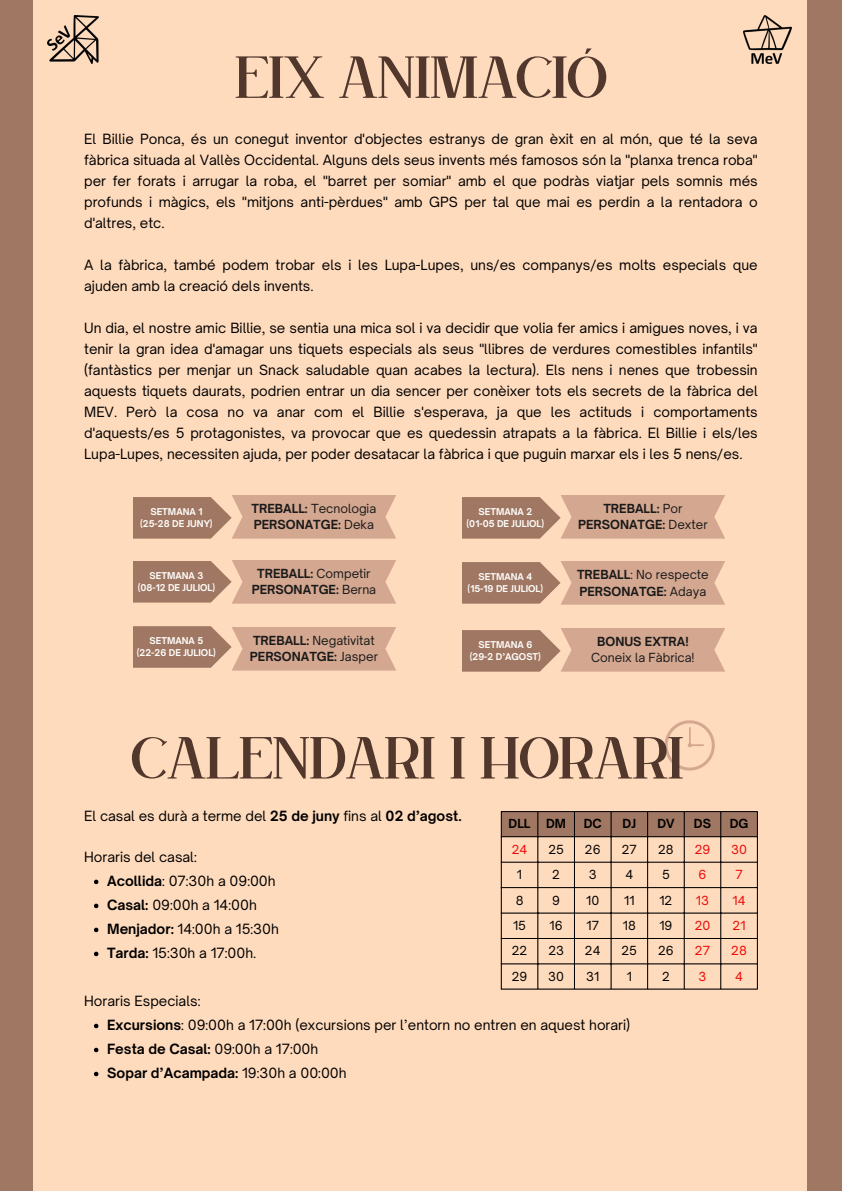
<style>
.page{position:relative;width:842px;height:1191px;background:#fff}
.page>*{position:absolute;margin:0;border:0;box-sizing:border-box;transform-origin:0 0}
.t1{font:64.6px "Grown";color:#52372d}
.t2{font:13.5px/21px "Open Sauce One";color:#000;text-align:justify}
.t3{font:700 13.5px "Open Sauce One";color:#000}
.t4{font:700 12px/16.5px "Open Sauce One";color:#1a1a1a}
.t5{font:12px "Open Sauce One";color:#000}
.t6{font:12px/16.5px "Open Sauce One";color:#1a1a1a;text-align:center}
.t7{font:12px "Open Sauce One";color:#ed0707}
.t8{font:700 12px "Open Sauce One";color:#000}
.t9{font:700 9px/12px "Open Sauce One";color:#fffdfb;text-align:center}
.s1{font-weight:400}
.s2{font-weight:700}
</style>
<div class="page">
<div style="left:0;top:0;width:842px;height:1190px;background:#ffdbbd"></div>
<svg style="left:133px;top:495px;width:263px;height:43px;background:#c79c85"></svg>
<svg style="left:462px;top:495px;width:263px;height:43px;background:#c79c85"></svg>
<svg style="left:133px;top:560px;width:263px;height:43px;background:#c69c85"></svg>
<svg style="left:462px;top:561px;width:263px;height:43px;background:#c69c85"></svg>
<svg style="left:133px;top:626px;width:263px;height:44px;background:#c89d86"></svg>
<svg style="left:462px;top:628px;width:263px;height:43px;background:#c79c85"></svg>
<div style="left:0;top:0;width:32px;height:1190px;background:#9f7762"></div>
<div style="left:807px;top:0;width:35px;height:1190px;background:#9f7762"></div>
<img style="left:47px;top:16px;width:51px;height:48px">
<img style="left:744px;top:16px;width:48px;height:48px">
<svg style="left:664px;top:720px;width:51px;height:50px"></svg>
<div style="left:502px;top:812px;width:255px;height:24px;background:#9f7762"></div>
<hr style="left:501px;top:811px;width:1px;height:177px;background:#000">
<hr style="left:537px;top:811px;width:1px;height:177px;background:#000">
<hr style="left:574px;top:811px;width:1px;height:177px;background:#000">
<hr style="left:611px;top:811px;width:1px;height:177px;background:#000">
<hr style="left:647px;top:811px;width:1px;height:177px;background:#000">
<hr style="left:684px;top:811px;width:1px;height:177px;background:#000">
<hr style="left:720px;top:811px;width:1px;height:177px;background:#000">
<hr style="left:757px;top:811px;width:1px;height:177px;background:#000">
<hr style="left:501px;top:811px;width:257px;height:1px;background:#000">
<hr style="left:501px;top:836px;width:257px;height:1px;background:#000">
<hr style="left:501px;top:861px;width:257px;height:1px;background:#000">
<hr style="left:501px;top:887px;width:257px;height:1px;background:#000">
<hr style="left:501px;top:912px;width:257px;height:1px;background:#000">
<hr style="left:501px;top:938px;width:257px;height:1px;background:#000">
<hr style="left:501px;top:963px;width:257px;height:1px;background:#000">
<hr style="left:501px;top:988px;width:257px;height:1px;background:#000">
<svg style="left:94px;top:879px;width:4px;height:5px"></svg>
<svg style="left:94px;top:903px;width:4px;height:5px"></svg>
<svg style="left:94px;top:927px;width:4px;height:5px"></svg>
<svg style="left:94px;top:951px;width:4px;height:5px"></svg>
<svg style="left:94px;top:1023px;width:4px;height:5px"></svg>
<svg style="left:94px;top:1047px;width:4px;height:5px"></svg>
<svg style="left:94px;top:1071px;width:4px;height:5px"></svg>
<p class="t1" style="left:235px;top:38px;width:373px">EIX ANIMACIÓ</p>
<p class="t2" style="left:84px;top:128px;width:675px">El Billie Ponca, és un conegut inventor d'objectes estranys de gran èxit en al món, que té la seva fàbrica situada al Vallès Occidental. Alguns dels seus invents més famosos són la "planxa trenca roba" per fer forats i arrugar la roba, el "barret per somiar" amb el que podràs viatjar pels somnis més profunds i màgics, els "mitjons anti-pèrdues" amb GPS per tal que mai es perdin a la rentadora o d'altres, etc.</p>
<p class="t2" style="left:84px;top:254px;width:675px">A la fàbrica, també podem trobar els i les Lupa-Lupes, uns/es companys/es molts especials que ajuden amb la creació dels invents.</p>
<p class="t2" style="left:84px;top:317px;width:675px">Un dia, el nostre amic Billie, se sentia una mica sol i va decidir que volia fer amics i amigues noves, i va tenir la gran idea d'amagar uns tiquets especials als seus "llibres de verdures comestibles infantils" (fantàstics per menjar un Snack saludable quan acabes la lectura). Els nens i nenes que trobessin aquests tiquets daurats, podrien entrar un dia sencer per conèixer tots els secrets de la fàbrica del MEV. Però la cosa no va anar com el Billie s'esperava, ja que les actituds i comportaments d'aquests/es 5 protagonistes, va provocar que es quedessin atrapats a la fàbrica. El Billie i els/les Lupa-Lupes, necessiten ajuda, per poder desatacar la fàbrica i que puguin marxar els i les 5 nens/es.</p>
<p class="t9" style="left:150px;top:505px;width:53px">SETMANA 1</p>
<h1 class="t9" style="left:140px;top:517px;width:74px">(25-28 DE JUNY)</h1>
<h2 class="t9" style="left:150px;top:569px;width:55px">SETMANA 3</h2>
<p class="t9" style="left:138px;top:581px;width:79px">(08-12 DE JULIOL)</p>
<p class="t4" style="left:252px;top:500px;width:126px">TREBALL: <span class="s1">Tecnologia<br></span>PERSONATGE: <span class="s1">Deka</span></p>
<h2 class="t9" style="left:467px;top:505px;width:79px">SETMANA 2 (01-05 DE JULIOL)</h2>
<h2 class="t4" style="left:578px;top:500px;width:131px;text-align:center">TREBALL: <span class="s1">Por<br></span>PERSONATGE: <span class="s1">Dexter</span></h2>
<p class="t4" style="left:252px;top:565px;width:126px;text-align:center">TREBALL: <span class="s1">Competir<br></span>PERSONATGE: <span class="s1">Berna</span></p>
<h3 class="t9" style="left:479px;top:570px;width:55px">SETMANA 4</h3>
<p class="t9" style="left:468px;top:582px;width:77px">(15-19 DE JULIOL)</p>
<h3 class="t4" style="left:577px;top:566px;width:133px">TREBALL<span class="s1">: No respecte<br></span>PERSONATGE: <span class="s1">Adaya</span></h3>
<p class="t9" style="left:137px;top:634px;width:80px">SETMANA 5 (22-26 DE JULIOL)</p>
<p class="t4" style="left:250px;top:632px;width:130px">TREBALL: <span class="s1">Negativitat<br></span>PERSONATGE: <span class="s1">Jasper</span></p>
<h3 class="t9" style="left:478px;top:638px;width:55px">SETMANA 6</h3>
<p class="t9" style="left:470px;top:650px;width:73px">(29-2 D’AGOST)</p>
<p class="t6" style="left:591px;top:633px;width:105px"><span class="s2">BONUS EXTRA!<br></span>Coneix la Fàbrica!</p>
<p class="t1" style="left:132px;top:718px;width:553px">CALENDARI I HORARI</p>
<p class="t2" style="left:84px;top:805px;width:379px">El casal es durà a terme del <span class="s2">25 de juny</span> fins al <span class="s2">02 d’agost.</span></p>
<p class="t2" style="left:84px;top:845px;width:114px">Horaris del casal:</p>
<h2 class="t2" style="left:107px;top:869px;width:170px"><span class="s2">Acollida</span>: 07:30h a 09:00h</h2>
<p class="t2" style="left:107px;top:893px;width:151px"><span class="s2">Casal:</span> 09:00h a 14:00h</p>
<p class="t2" style="left:107px;top:917px;width:173px"><span class="s2">Menjador:</span> 14:00h a 15:30h</p>
<p class="t2" style="left:107px;top:941px;width:151px"><span class="s2">Tarda:</span> 15:30h a 17:00h.</p>
<p class="t2" style="left:84px;top:989px;width:118px">Horaris Especials:</p>
<h2 class="t2" style="left:107px;top:1013px;width:525px"><span class="s2">Excursions</span>: 09:00h a 17:00h (excursions per l’entorn no entren en aquest horari)</h2>
<p class="t3" style="left:107px;top:1040px;width:213px">Festa de Casal: <span class="s1">09:00h a 17:00h</span></p>
<p class="t3" style="left:107px;top:1064px;width:241px">Sopar d’Acampada: <span class="s1">19:30h a 00:00h</span></p>
<h3 class="t8" style="left:509px;top:816px;width:23px">DLL</h3>
<p class="t8" style="left:546px;top:816px;width:21px">DM</p>
<p class="t8" style="left:584px;top:816px;width:19px">DC</p>
<h3 class="t8" style="left:623px;top:816px;width:15px">DJ</h3>
<h1 class="t8" style="left:657px;top:816px;width:19px">DV</h1>
<p class="t8" style="left:694px;top:816px;width:19px">DS</p>
<h2 class="t8" style="left:730px;top:816px;width:20px">DG</h2>
<p class="t7" style="left:512px;top:841px;width:17px">24</p>
<p class="t5" style="left:548px;top:841px;width:17px">25</p>
<p class="t5" style="left:585px;top:841px;width:17px">26</p>
<p class="t5" style="left:622px;top:841px;width:17px">27</p>
<p class="t5" style="left:658px;top:841px;width:17px">28</p>
<p class="t7" style="left:695px;top:841px;width:17px">29</p>
<p class="t7" style="left:731px;top:841px;width:17px">30</p>
<p class="t5" style="left:517px;top:867px;width:7px">1</p>
<p class="t5" style="left:552px;top:867px;width:9px">2</p>
<p class="t5" style="left:589px;top:867px;width:9px">3</p>
<p class="t5" style="left:625px;top:867px;width:9px">4</p>
<p class="t5" style="left:662px;top:867px;width:9px">5</p>
<p class="t7" style="left:699px;top:867px;width:9px">6</p>
<p class="t7" style="left:735px;top:867px;width:9px">7</p>
<p class="t5" style="left:516px;top:892px;width:9px">8</p>
<p class="t5" style="left:552px;top:892px;width:9px">9</p>
<p class="t5" style="left:586px;top:892px;width:15px">10</p>
<p class="t5" style="left:624px;top:892px;width:12px">11</p>
<p class="t5" style="left:659px;top:892px;width:14px">12</p>
<p class="t7" style="left:696px;top:892px;width:15px">13</p>
<p class="t7" style="left:733px;top:892px;width:15px">14</p>
<p class="t5" style="left:513px;top:917px;width:14px">15</p>
<p class="t5" style="left:550px;top:917px;width:15px">16</p>
<p class="t5" style="left:586px;top:917px;width:14px">17</p>
<p class="t5" style="left:623px;top:917px;width:15px">18</p>
<p class="t5" style="left:659px;top:917px;width:15px">19</p>
<p class="t7" style="left:695px;top:917px;width:17px">20</p>
<p class="t7" style="left:733px;top:917px;width:14px">21</p>
<p class="t5" style="left:512px;top:943px;width:17px">22</p>
<p class="t5" style="left:548px;top:943px;width:17px">23</p>
<p class="t5" style="left:585px;top:943px;width:17px">24</p>
<p class="t5" style="left:621px;top:943px;width:17px">25</p>
<p class="t5" style="left:658px;top:943px;width:17px">26</p>
<p class="t7" style="left:695px;top:943px;width:17px">27</p>
<p class="t7" style="left:731px;top:943px;width:17px">28</p>
<p class="t5" style="left:512px;top:968px;width:17px">29</p>
<p class="t5" style="left:548px;top:968px;width:17px">30</p>
<p class="t5" style="left:586px;top:968px;width:15px">31</p>
<p class="t5" style="left:627px;top:968px;width:7px">1</p>
<p class="t5" style="left:662px;top:968px;width:9px">2</p>
<p class="t7" style="left:698px;top:968px;width:9px">3</p>
<p class="t7" style="left:735px;top:968px;width:9px">4</p>
</div>
